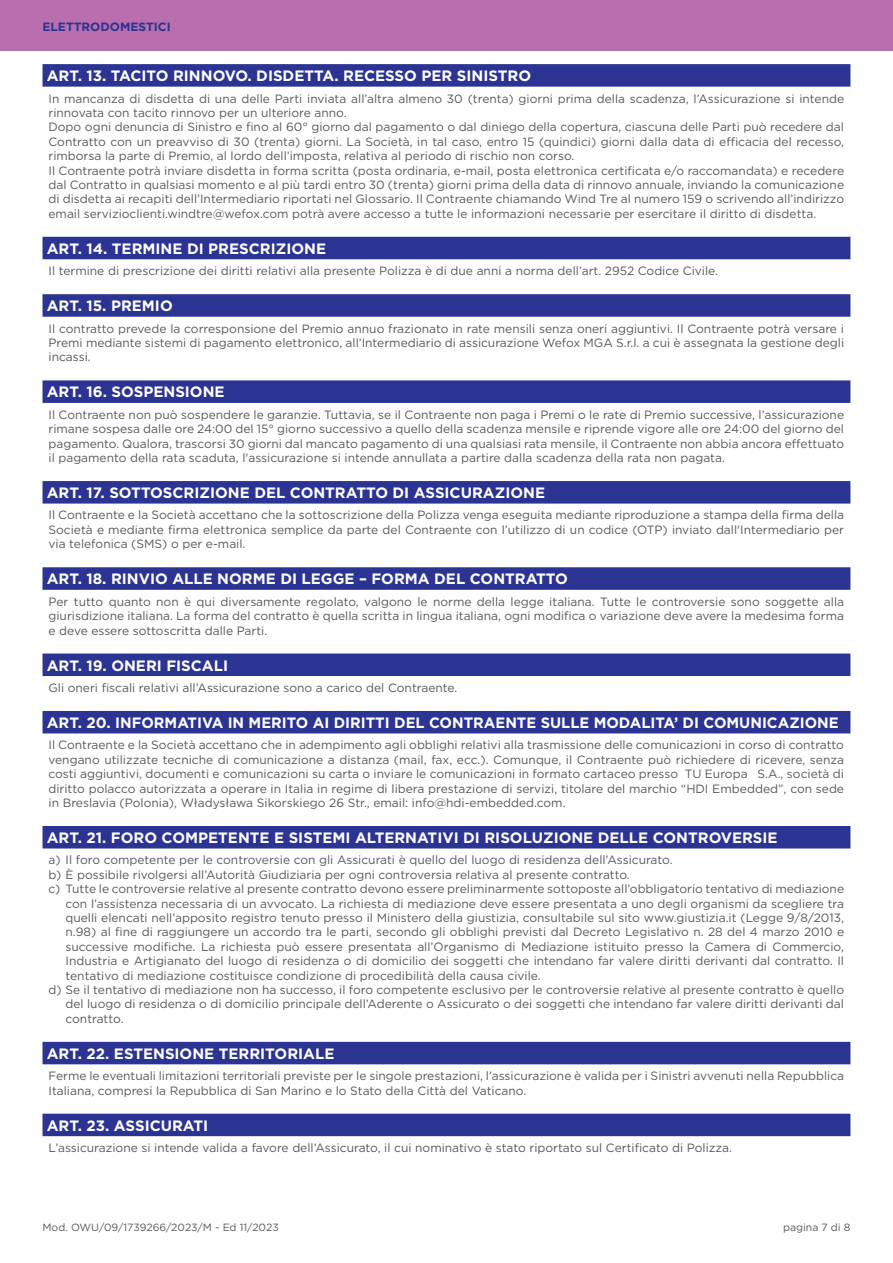
<style>
.page{position:relative;width:893px;height:1263px;background:#fff}
.page>*{position:absolute;margin:0;border:0;box-sizing:border-box;transform-origin:0 0}
.t1{font:700 15px "Gotham";color:#fff}
.t2{font:12px/14.4px "Gotham";color:#57585a;text-align:justify}
.t3{font:700 12px "Gotham";color:#2b3393}
.t4{font:10.5px "Gotham";color:#57585a}
</style>
<div class="page">
<div style="left:0;top:0;width:893px;height:51px;background:#b96ead"></div>
<div style="left:43px;top:64px;width:807px;height:23px;background:#2b3393"></div>
<div style="left:43px;top:237px;width:807px;height:22px;background:#2b3393"></div>
<div style="left:43px;top:294px;width:807px;height:23px;background:#2b3393"></div>
<div style="left:43px;top:380px;width:807px;height:23px;background:#2b3393"></div>
<div style="left:43px;top:481px;width:807px;height:23px;background:#2b3393"></div>
<div style="left:43px;top:567px;width:807px;height:23px;background:#2b3393"></div>
<div style="left:43px;top:653px;width:807px;height:23px;background:#2b3393"></div>
<div style="left:43px;top:711px;width:807px;height:22px;background:#2b3393"></div>
<div style="left:43px;top:826px;width:807px;height:22px;background:#2b3393"></div>
<div style="left:43px;top:1042px;width:807px;height:22px;background:#2b3393"></div>
<div style="left:43px;top:1114px;width:807px;height:22px;background:#2b3393"></div>
<p class="t3" style="left:43px;top:19px;width:130px">ELETTRODOMESTICI</p>
<p class="t1" style="left:47px;top:66px;width:486px">ART. 13. TACITO RINNOVO. DISDETTA. RECESSO PER SINISTRO</p>
<p class="t2" style="left:49px;top:91px;width:797px;text-align:left">In mancanza di disdetta di una delle Parti inviata all’altra almeno 30 (trenta) giorni prima della scadenza, l’Assicurazione si intende rinnovata con tacito rinnovo per un ulteriore anno.<br>Dopo ogni denuncia di Sinistro e fino al 60° giorno dal pagamento o dal diniego della copertura, ciascuna delle Parti può recedere dal Contratto con un preavviso di 30 (trenta) giorni. La Società, in tal caso, entro 15 (quindici) giorni dalla data di efficacia del recesso, rimborsa la parte di Premio, al lordo dell’imposta, relativa al periodo di rischio non corso.<br>Il Contraente potrà inviare disdetta in forma scritta (posta ordinaria, e-mail, posta elettronica certificata e/o raccomandata) e recedere dal Contratto in qualsiasi momento e al più tardi entro 30 (trenta) giorni prima della data di rinnovo annuale, inviando la comunicazione di disdetta ai recapiti dell’Intermediario riportati nel Glossario. Il Contraente chiamando Wind Tre al numero 159 o scrivendo all’indirizzo email servizioclienti.windtre@wefox.com potrà avere accesso a tutte le informazioni necessarie per esercitare il diritto di disdetta.</p>
<p class="t1" style="left:47px;top:238px;width:281px">ART. 14. TERMINE DI PRESCRIZIONE</p>
<p class="t2" style="left:49px;top:263px;width:671px">Il termine di prescrizione dei diritti relativi alla presente Polizza è di due anni a norma dell’art. 2952 Codice Civile.</p>
<p class="t1" style="left:47px;top:296px;width:128px">ART. 15. PREMIO</p>
<p class="t2" style="left:49px;top:321px;width:797px">Il contratto prevede la corresponsione del Premio annuo frazionato in rate mensili senza oneri aggiuntivi. Il Contraente potrà versare i Premi mediante sistemi di pagamento elettronico, all’Intermediario di assicurazione Wefox MGA S.r.l. a cui è assegnata la gestione degli incassi.</p>
<p class="t1" style="left:47px;top:382px;width:179px">ART. 16. SOSPENSIONE</p>
<p class="t2" style="left:49px;top:407px;width:797px">Il Contraente non può sospendere le garanzie. Tuttavia, se il Contraente non paga i Premi o le rate di Premio successive, l’assicurazione rimane sospesa dalle ore 24:00 del 15° giorno successivo a quello della scadenza mensile e riprende vigore alle ore 24:00 del giorno del pagamento. Qualora, trascorsi 30 giorni dal mancato pagamento di una qualsiasi rata mensile, il Contraente non abbia ancora effettuato il pagamento della rata scaduta, l'assicurazione si intende annullata a partire dalla scadenza della rata non pagata.</p>
<p class="t1" style="left:47px;top:483px;width:500px">ART. 17. SOTTOSCRIZIONE DEL CONTRATTO DI ASSICURAZIONE</p>
<p class="t2" style="left:49px;top:508px;width:797px">Il Contraente e la Società accettano che la sottoscrizione della Polizza venga eseguita mediante riproduzione a stampa della firma della Società e mediante firma elettronica semplice da parte del Contraente con l’utilizzo di un codice (OTP) inviato dall'Intermediario per via telefonica (SMS) o per e-mail.</p>
<p class="t1" style="left:47px;top:569px;width:523px">ART. 18. RINVIO ALLE NORME DI LEGGE – FORMA DEL CONTRATTO</p>
<p class="t2" style="left:49px;top:594px;width:797px">Per tutto quanto non è qui diversamente regolato, valgono le norme della legge italiana. Tutte le controversie sono soggette alla giurisdizione italiana. La forma del contratto è quella scritta in lingua italiana, ogni modifica o variazione deve avere la medesima forma e deve essere sottoscritta dalle Parti.</p>
<p class="t1" style="left:47px;top:655px;width:183px">ART. 19. ONERI FISCALI</p>
<p class="t2" style="left:49px;top:680px;width:410px">Gli oneri fiscali relativi all’Assicurazione sono a carico del Contraente.</p>
<p class="t1" style="left:47px;top:713px;width:793px">ART. 20. INFORMATIVA IN MERITO AI DIRITTI DEL CONTRAENTE SULLE MODALITA’ DI COMUNICAZIONE</p>
<p class="t2" style="left:49px;top:738px;width:797px">Il Contraente e la Società accettano che in adempimento agli obblighi relativi alla trasmissione delle comunicazioni in corso di contratto vengano utilizzate tecniche di comunicazione a distanza (mail, fax, ecc.). Comunque, il Contraente può richiedere di ricevere, senza costi aggiuntivi, documenti e comunicazioni su carta o inviare le comunicazioni in formato cartaceo presso TU Europa S.A., società di diritto polacco autorizzata a operare in Italia in regime di libera prestazione di servizi, titolare del marchio “HDI Embedded”, con sede in Breslavia (Polonia), Władysława Sikorskiego 26 Str., email: info@hdi-embedded.com.</p>
<p class="t1" style="left:47px;top:828px;width:732px">ART. 21. FORO COMPETENTE E SISTEMI ALTERNATIVI DI RISOLUZIONE DELLE CONTROVERSIE</p>
<p class="t2" style="left:49px;top:853px;width:626px">a) Il foro competente per le controversie con gli Assicurati è quello del luogo di residenza dell’Assicurato.</p>
<p class="t2" style="left:49px;top:867px;width:583px">b) È possibile rivolgersi all’Autorità Giudiziaria per ogni controversia relativa al presente contratto.</p>
<p class="t2" style="left:49px;top:881px;width:797px">c) Tutte le controversie relative al presente contratto devono essere preliminarmente sottoposte all’obbligatorio tentativo di mediazione</p>
<p class="t2" style="left:66px;top:896px;width:780px">con l’assistenza necessaria di un avvocato. La richiesta di mediazione deve essere presentata a uno degli organismi da scegliere tra</p>
<p class="t2" style="left:66px;top:910px;width:780px">quelli elencati nell’apposito registro tenuto presso il Ministero della giustizia, consultabile sul sito www.giustizia.it (Legge 9/8/2013,</p>
<p class="t2" style="left:66px;top:925px;width:780px">n.98) al fine di raggiungere un accordo tra le parti, secondo gli obblighi previsti dal Decreto Legislativo n. 28 del 4 marzo 2010 e</p>
<p class="t2" style="left:66px;top:939px;width:780px">successive modifiche. La richiesta può essere presentata all’Organismo di Mediazione istituito presso la Camera di Commercio,</p>
<p class="t2" style="left:66px;top:953px;width:780px">Industria e Artigianato del luogo di residenza o di domicilio dei soggetti che intendano far valere diritti derivanti dal contratto. Il</p>
<p class="t2" style="left:66px;top:968px;width:477px">tentativo di mediazione costituisce condizione di procedibilità della causa civile.</p>
<p class="t2" style="left:49px;top:982px;width:797px">d) Se il tentativo di mediazione non ha successo, il foro competente esclusivo per le controversie relative al presente contratto è quello</p>
<p class="t2" style="left:66px;top:997px;width:780px">del luogo di residenza o di domicilio principale dell’Aderente o Assicurato o dei soggetti che intendano far valere diritti derivanti dal</p>
<p class="t2" style="left:66px;top:1011px;width:60px">contratto.</p>
<p class="t1" style="left:47px;top:1043px;width:289px">ART. 22. ESTENSIONE TERRITORIALE</p>
<p class="t2" style="left:49px;top:1068px;width:797px">Ferme le eventuali limitazioni territoriali previste per le singole prestazioni, l’assicurazione è valida per i Sinistri avvenuti nella Repubblica<br>Italiana, compresi la Repubblica di San Marino e lo Stato della Città del Vaticano.</p>
<p class="t1" style="left:47px;top:1115px;width:163px">ART. 23. ASSICURATI</p>
<p class="t2" style="left:49px;top:1140px;width:685px">L’assicurazione si intende valida a favore dell’Assicurato, il cui nominativo è stato riportato sul Certificato di Polizza.</p>
<p class="t4" style="left:43px;top:1221px;width:238px">Mod. OWU/09/1739266/2023/M - Ed 11/2023</p>
<p class="t4" style="left:783px;top:1221px;width:69px">pagina 7 di 8</p>
</div>
